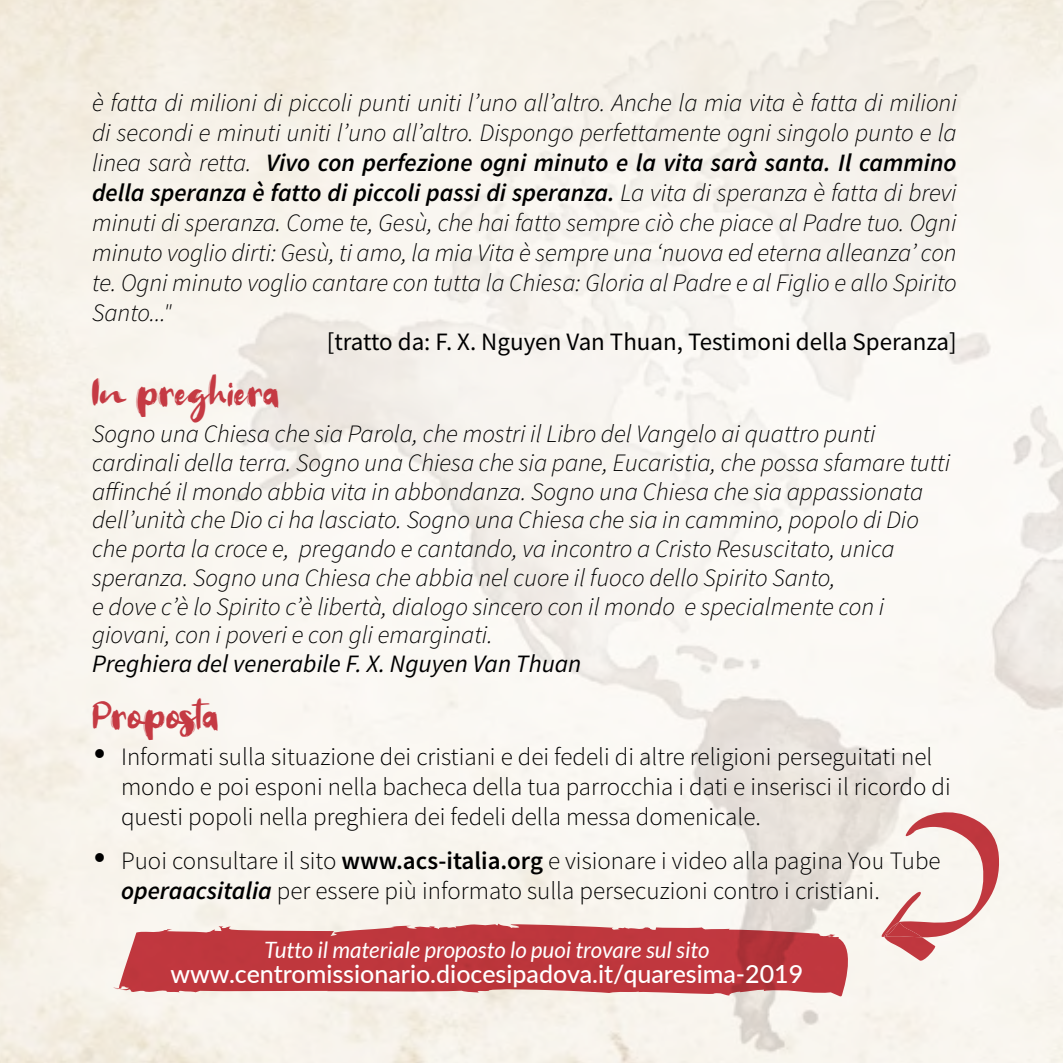
<style>
.page{position:relative;width:1063px;height:1063px;background:#fff}
.page>*{position:absolute;margin:0;border:0;box-sizing:border-box;transform-origin:0 0}
.t1{font:37.5px "Welcome";color:#c53a43}
.t2{font:italic 300 25px/30px "Source Sans Pro";color:#000;text-align:justify}
.t3{font:300 25px/30px "Source Sans Pro";color:#000}
.t4{font:500 25px "Lato";color:#fff}
.t5{font:25px "Source Sans Pro";color:#000}
.t6{font:italic 25px "Source Sans Pro";color:#000}
.t7{font:italic 22.5px "Lato";color:#fff}
.s1{font-weight:600}
.s2{font-weight:600;font-style:italic}
</style>
<div class="page">
<img style="left:1008px;top:148px;width:55px;height:732px">
<svg style="left:113px;top:924px;width:745px;height:72px;background:#c65559"></svg>
<svg style="left:881px;top:808px;width:119px;height:155px"></svg>
<p class="t2" style="left:92px;top:88px;width:866px">è fatta di milioni di piccoli punti uniti l’uno all’altro. Anche la mia vita è fatta di milioni di secondi e minuti uniti l’uno all’altro. Dispongo perfettamente ogni singolo punto e la linea sarà retta. <span class="s1">Vivo con perfezione ogni minuto e la vita sarà santa. Il cammino della speranza è fatto di piccoli passi di speranza.</span> La vita di speranza è fatta di brevi minuti di speranza. Come te, Gesù, che hai fatto sempre ciò che piace al Padre tuo. Ogni minuto voglio dirti: Gesù, ti amo, la mia Vita è sempre una ‘nuova ed eterna alleanza’ con te. Ogni minuto voglio cantare con tutta la Chiesa: Gloria al Padre e al Figlio e allo Spirito Santo..."</p>
<p class="t5" style="left:327px;top:325px;width:631px">[tratto da: F. X. Nguyen Van Thuan, Testimoni della Speranza]</p>
<h1 class="t1" style="left:92px;top:370px;width:190px">In preghiera</h1>
<p class="t2" style="left:92px;top:419px;width:860px;line-height:28.8px;text-align:left">Sogno una Chiesa che sia Parola, che mostri il Libro del Vangelo ai quattro punti cardinali della terra. Sogno una Chiesa che sia pane, Eucaristia, che possa sfamare tutti affinché il mondo abbia vita in abbondanza. Sogno una Chiesa che sia appassionata dell’unità che Dio ci ha lasciato. Sogno una Chiesa che sia in cammino, popolo di Dio che porta la croce e, pregando e cantando, va incontro a Cristo Resuscitato, unica speranza. Sogno una Chiesa che abbia nel cuore il fuoco dello Spirito Santo,<br>e dove c’è lo Spirito c’è libertà, dialogo sincero con il mondo e specialmente con i giovani, con i poveri e con gli emarginati.</p>
<p class="t6" style="left:92px;top:648px;width:491px">Preghiera del venerabile F. X. Nguyen Van Thuan</p>
<h1 class="t1" style="left:93px;top:693px;width:128px">Proposta</h1>
<p class="t3" style="left:121px;top:741px;width:831px;text-indent:-28px">• Informati sulla situazione dei cristiani e dei fedeli di altre religioni perseguitati nel mondo e poi esponi nella bacheca della tua parrocchia i dati e inserisci il ricordo di questi popoli nella preghiera dei fedeli della messa domenicale.</p>
<p class="t3" style="left:121px;top:845px;width:821px;text-indent:-28px">• Puoi consultare il sito <span class="s1">www.acs-italia.org</span> e visionare i video alla pagina You Tube <span class="s2">operaacsitalia</span> per essere più informato sulla persecuzioni contro i cristiani.</p>
<p class="t7" style="left:264px;top:937px;width:447px">Tutto il materiale proposto lo puoi trovare sul sito</p>
<p class="t4" style="left:170px;top:955px;width:634px">www.centromissionario.diocesipadova.it/quaresima-2019</p>
</div>
